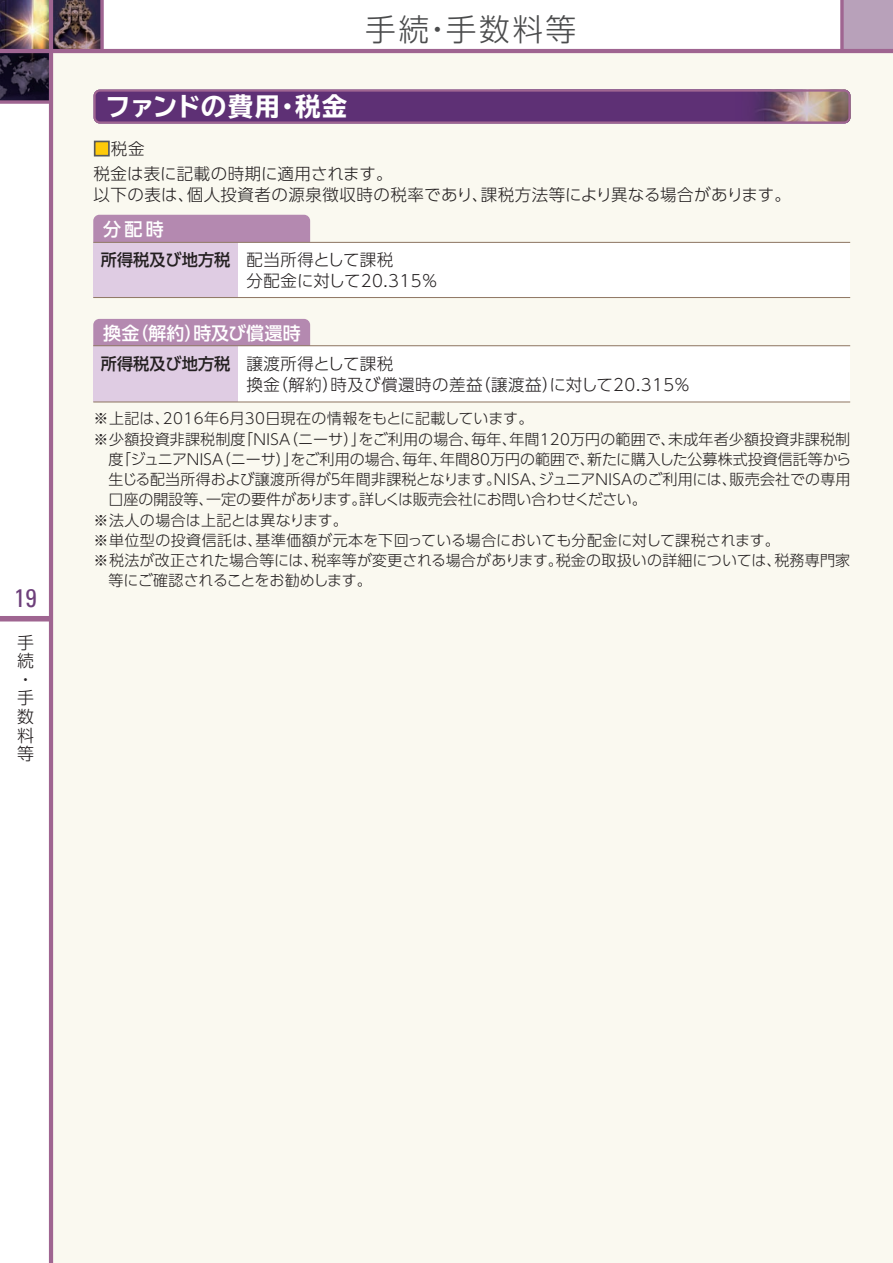
<style>
.page{position:relative;width:893px;height:1263px;background:#fff}
.page>*{position:absolute;margin:0;border:0;box-sizing:border-box;transform-origin:0 0}
.t1{font:300 30.75px "UD Shin Go Pro";letter-spacing:.08em;color:#4b4c4d}
.t2{font:700 expanded 25.5px "TBUD Go Std";color:#fff}
.t3{font:condensed 25.5px "Univers";color:#6e407b}
.t4{font:500 18px "UD Shin Go Pro";letter-spacing:.01em;color:#fff}
.t5{font:300 16.95px/18.6px "UD Shin Go Pro";color:#231f20}
.t6{font:300 16.5px/21px "UD Shin Go Pro";letter-spacing:.03em;color:#231f20}
.t7{font:300 15px "UD Shin Go Pro";letter-spacing:.005em;color:#231f20}
.t8{font:300 15px "UD Shin Go Pro";letter-spacing:-.015em;color:#231f20}
.s1{color:#feca0a}
.s2{font-weight:500}
</style>
<div class="page">
<img style="left:0;top:0;width:49px;height:49px">
<div style="left:51px;top:51px;width:842px;height:1212px;background:#faf9f0"></div>
<img style="left:0;top:53px;width:49px;height:47px">
<div style="left:842px;top:0;width:51px;height:51px;background:#b8a1ba"></div>
<img style="left:53px;top:0;width:47px;height:49px">
<svg style="left:840px;top:0;width:4px;height:49px"></svg>
<div style="left:0;top:616px;width:51px;height:5px;background:#9f6591"></div>
<hr style="left:49px;top:0;width:4px;height:1263px;background:#9f6591">
<hr style="left:0;top:49px;width:893px;height:4px;background:#9f6591">
<svg style="left:0;top:100px;width:49px;height:4px"></svg>
<svg style="left:100px;top:0;width:4px;height:49px"></svg>
<svg style="left:94px;top:90px;width:756px;height:34px;background:#6c3f7a"></svg>
<div style="left:93px;top:215px;width:217px;height:34px;background:#b489b0;border-radius:6px"></div>
<div style="left:93px;top:319px;width:217px;height:34px;background:#b489b0;border-radius:6px"></div>
<div style="left:93px;top:346px;width:757px;height:56px;background:#fff"></div>
<div style="left:93px;top:346px;width:145px;height:56px;background:#dfcce3"></div>
<div style="left:93px;top:242px;width:757px;height:56px;background:#fff"></div>
<div style="left:93px;top:242px;width:145px;height:56px;background:#dfcce3"></div>
<div style="left:94px;top:141px;width:16px;height:15px;border:2px solid #57585a"></div>
<hr style="left:93px;top:242px;width:757px;height:1px;background:#927b68">
<hr style="left:93px;top:297px;width:757px;height:1px;background:#927b68">
<hr style="left:93px;top:345px;width:757px;height:1px;background:#927b68">
<hr style="left:93px;top:401px;width:757px;height:1px;background:#927b68">
<h2 class="t3" style="left:14px;top:582px;width:24px">19</h2>
<p class="t5" style="left:17px;top:632px;width:18px">手続・手数料等</p>
<h1 class="t1" style="left:365px;top:4px;width:213px">手続・手数料等</h1>
<h2 class="t2" style="left:105px;top:92px;width:244px">ファンドの費用・税金</h2>
<p class="t6" style="left:94px;top:137px;width:53px"><span class="s1">■</span>税金</p>
<p class="t6" style="left:94px;top:163px;width:699px">税金は表に記載の時期に適用されます。<br>以下の表は、個人投資者の源泉徴収時の税率であり、課税方法等により異なる場合があります。</p>
<p class="t4" style="left:103px;top:214px;width:62px">分配時</p>
<p class="t6" style="left:247px;top:249px;width:193px;text-indent:-146px"><span class="s2">所得税及び地方税</span> 配当所得として課税<br>分配金に対して20.315％</p>
<p class="t4" style="left:103px;top:318px;width:199px">換金（解約）時及び償還時</p>
<p class="t6" style="left:247px;top:353px;width:445px;text-indent:-146px"><span class="s2">所得税及び地方税</span> 譲渡所得として課税<br>換金（解約）時及び償還時の差益（譲渡益）に対して20.315％</p>
<p class="t7" style="left:94px;top:406px;width:441px">※上記は、2016年6月30日現在の情報をもとに記載しています。</p>
<p class="t7" style="left:94px;top:427px;width:758px">※少額投資非課税制度「NISA（ニーサ）」をご利用の場合、毎年、年間120万円の範囲で、未成年者少額投資非課税制</p>
<p class="t7" style="left:109px;top:447px;width:744px">度「ジュニアNISA（ニーサ）」をご利用の場合、毎年、年間80万円の範囲で、新たに購入した公募株式投資信託等から</p>
<p class="t7" style="left:109px;top:467px;width:743px">生じる配当所得および譲渡所得が５年間非課税となります。NISA、ジュニアNISAのご利用には、販売会社での専用</p>
<p class="t7" style="left:109px;top:487px;width:540px">口座の開設等、一定の要件があります。詳しくは販売会社にお問い合わせください。</p>
<p class="t7" style="left:94px;top:508px;width:256px">※法人の場合は上記とは異なります。</p>
<p class="t7" style="left:94px;top:528px;width:688px">※単位型の投資信託は、基準価額が元本を下回っている場合においても分配金に対して課税されます。</p>
<p class="t7" style="left:94px;top:548px;width:758px">※税法が改正された場合等には、税率等が変更される場合があります。税金の取扱いの詳細については、税務専門家</p>
<p class="t8" style="left:109px;top:568px;width:265px">等にご確認されることをお勧めします。</p>
</div>
